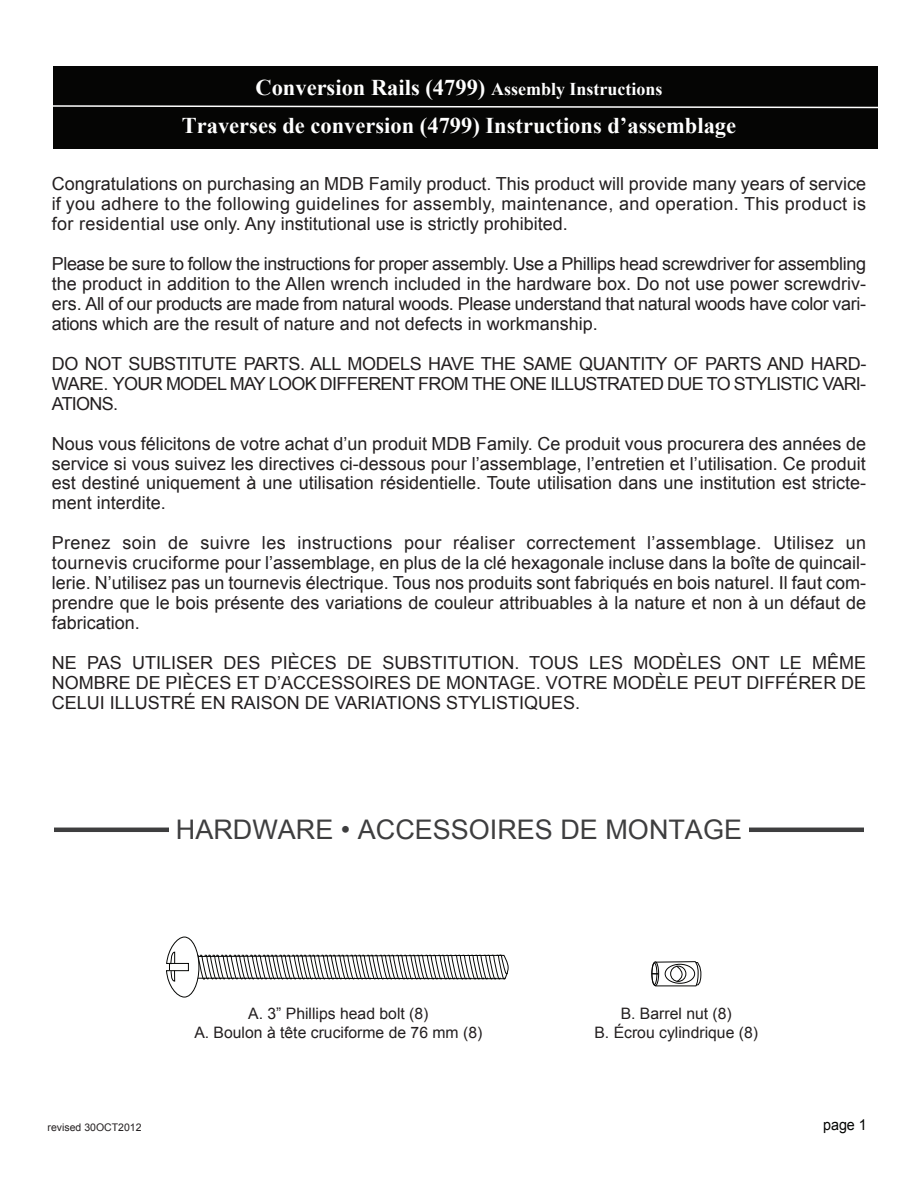
<style>
.page{position:relative;width:918px;height:1188px;background:#fff}
.page>*{position:absolute;margin:0;border:0;box-sizing:border-box;transform-origin:0 0}
.t1{font:27px "Arial";color:#3e3e3f}
.t2{font:700 22.5px/38.2px "Times New Roman";color:#fff;text-align:center}
.t3{font:18px/20px "Arial";color:#231f20;text-align:justify}
.t4{font:15.75px/18.9px "Arial";color:#231f20;text-align:center}
.t5{font:15px "Arial";color:#040503;scale:.96 1}
.t6{font:10.5px "Arial";color:#231f20}
.s1{font-size:18px}
</style>
<div class="page">
<div style="left:53px;top:66px;width:825px;height:83px;background:#050504"></div>
<svg style="left:53px;top:105px;width:825px;height:4px"></svg>
<hr style="left:54px;top:828px;width:810px;height:4px;background:#3e3e3f">
<div style="left:169px;top:820px;width:580px;height:22px;background:#fff"></div>
<svg style="left:652px;top:961px;width:50px;height:26px"></svg>
<svg style="left:166px;top:936px;width:343px;height:62px"></svg>
<p class="t2" style="left:182px;top:67px;width:556px">Conversion Rails (4799) <span class="s1">Assembly Instructions<br></span>Traverses de conversion (4799) Instructions d’assemblage</p>
<p class="t3" style="left:52px;top:174px;width:816px">Congratulations on purchasing an MDB Family product. This product will provide many years of service if you adhere to the following guidelines for assembly, maintenance, and operation. This product is for residential use only. Any institutional use is strictly prohibited.</p>
<p class="t3" style="left:52px;top:254px;width:816px">Please be sure to follow the instructions for proper assembly. Use a Phillips head screwdriver for assembling the product in addition to the Allen wrench included in the hardware box. Do not use power screwdriv&shy;ers. All of our products are made from natural woods. Please understand that natural woods have color vari&shy;ations which are the result of nature and not defects in workmanship.</p>
<p class="t3" style="left:52px;top:354px;width:816px">DO NOT SUBSTITUTE PARTS. ALL MODELS HAVE THE SAME QUANTITY OF PARTS AND HARD-WARE. YOUR MODEL MAY LOOK DIFFERENT FROM THE ONE ILLUSTRATED DUE TO STYLISTIC VARI-ATIONS.</p>
<p class="t3" style="left:52px;top:434px;width:816px">Nous vous félicitons de votre achat d’un produit MDB Family. Ce produit vous procurera des années de service si vous suivez les directives ci-dessous pour l’assemblage, l’entretien et l’utilisation. Ce produit est destiné uniquement à une utilisation résidentielle. Toute utilisation dans une institution est stricte&shy;ment interdite.</p>
<p class="t3" style="left:52px;top:533px;width:816px">Prenez soin de suivre les instructions pour réaliser correctement l’assemblage. Utilisez un tournevis cruciforme pour l’assemblage, en plus de la clé hexagonale incluse dans la boîte de quincail&shy;lerie. N’utilisez pas un tournevis électrique. Tous nos produits sont fabriqués en bois naturel. Il faut com&shy;prendre que le bois présente des variations de couleur attribuables à la nature et non à un défaut de fabrication.</p>
<p class="t3" style="left:52px;top:653px;width:816px">NE PAS UTILISER DES PIÈCES DE SUBSTITUTION. TOUS LES MODÈLES ONT LE MÊME NOMBRE DE PIÈCES ET D’ACCESSOIRES DE MONTAGE. VOTRE MODÈLE PEUT DIFFÉRER DE CELUI ILLUSTRÉ EN RAISON DE VARIATIONS STYLISTIQUES.</p>
<h1 class="t1" style="left:176px;top:812px;width:568px">HARDWARE • ACCESSOIRES DE MONTAGE</h1>
<p class="t4" style="left:194px;top:1004px;width:289px">A. 3” Phillips head bolt (8)<br>A. Boulon à tête cruciforme de 76 mm (8)</p>
<p class="t4" style="left:594px;top:1004px;width:165px">B. Barrel nut (8)<br>B. Écrou cylindrique (8)</p>
<p class="t6" style="left:48px;top:1120px;width:95px">revised 30OCT2012</p>
<p class="t5" style="left:823px;top:1114px;width:47px">page 1</p>
</div>
